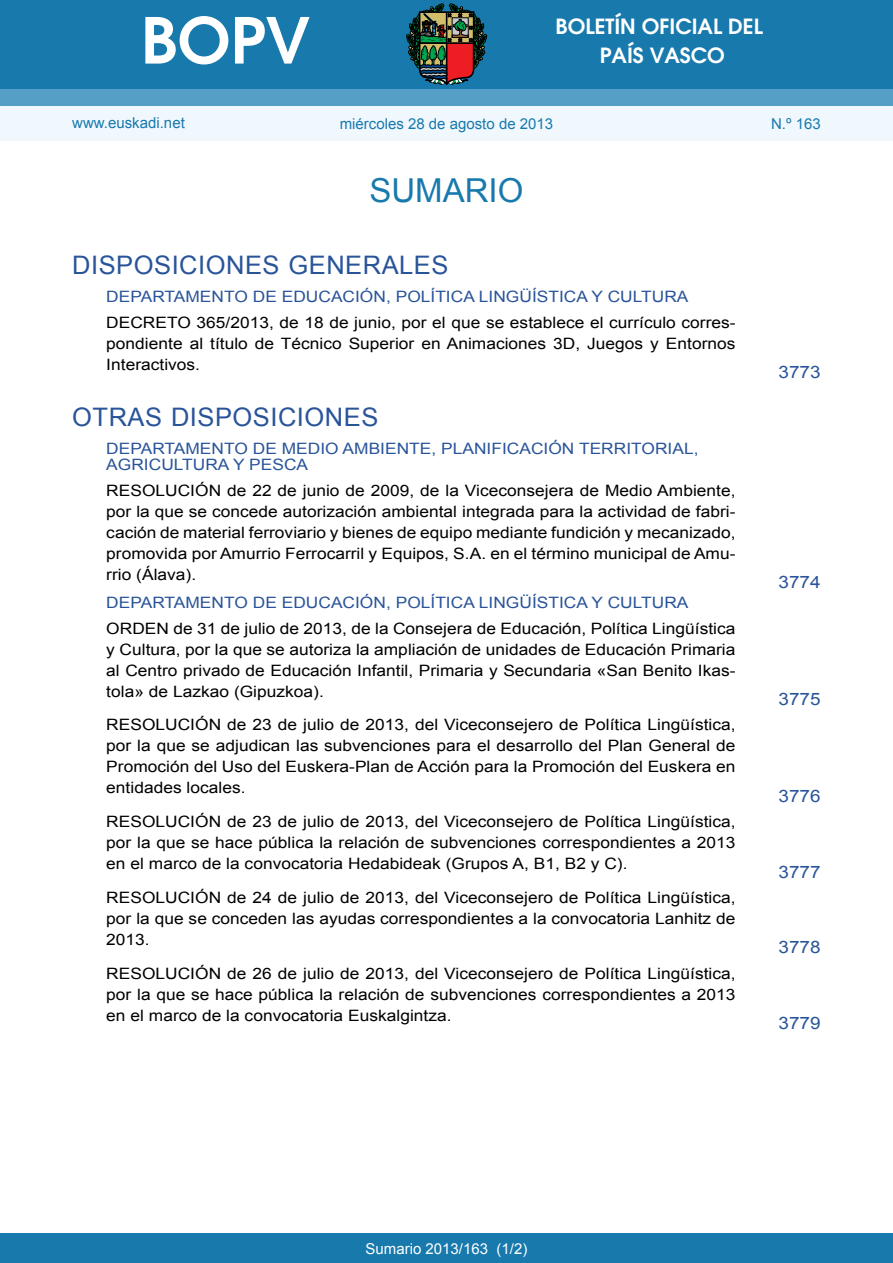
<style>
.page{position:relative;width:893px;height:1263px;background:#fff}
.page>*{position:absolute;margin:0;border:0;box-sizing:border-box;transform-origin:0 0}
.t1{font:600 63px "Avant Garde";color:#fff}
.t2{font:33px "Arial";color:#1879ad}
.BOPVSumarioSeccion{font:25.5px "Arial";letter-spacing:.02em;color:#29549a}
.t3{font:600 21px "Avant Garde";color:#fff}
.BOPVSumarioOrden{font:17.1px "Arial";color:#29549a;scale:1.11 1}
.BOPVSumarioTitulo{font:15.6px/21px "Arial";color:#000;text-align:justify;scale:1.11 1}
.BOPVSumarioOrganismo{font:15.6px/15.9px "Arial";color:#29549a;scale:1.11 1}
.t4{font:15px "Arial";color:#1879ad}
.Paginacion_Sumario_C{font:15px "Arial";color:#fff}
</style>
<div class="page">
<div style="left:0;top:0;width:893px;height:89px;background:#1879ad"></div>
<div style="left:0;top:89px;width:893px;height:17px;background:#559ec6"></div>
<div style="left:0;top:106px;width:893px;height:34px;background:#f0f8fd"></div>
<div style="left:0;top:1233px;width:893px;height:30px;background:#1879ad"></div>
<svg style="left:406px;top:3px;width:82px;height:83px"></svg>
<h1 class="t1" style="left:141px;top:-1px;width:170px">BOPV</h1>
<h3 class="t3" style="left:556px;top:13px;width:209px">BOLETÍN OFICIAL DEL</h3>
<h3 class="t3" style="left:600px;top:41px;width:127px">PAÍS VASCO</h3>
<p class="t4" style="left:72px;top:113px;width:114px">www.euskadi.net</p>
<p class="t4" style="left:340px;top:114px;width:215px">miércoles 28 de agosto de 2013</p>
<h2 class="t2" style="left:369px;top:169px;width:156px">SUMARIO</h2>
<p class="BOPVSumarioSeccion" style="left:72px;top:248px;width:378px">DISPOSICIONES GENERALES</p>
<p class="BOPVSumarioOrganismo" style="left:106px;top:289px;width:526px">DEPARTAMENTO DE EDUCACIÓN, POLÍTICA LINGÜÍSTICA Y CULTURA</p>
<p class="BOPVSumarioTitulo" style="left:106px;top:312px;width:568px">DECRETO 365/2013, de 18 de junio, por el que se establece el currículo corres&shy;pondiente al título de Técnico Superior en Animaciones 3D, Juegos y Entornos Interactivos.</p>
<p class="BOPVSumarioSeccion" style="left:72px;top:400px;width:308px">OTRAS DISPOSICIONES</p>
<p class="BOPVSumarioOrganismo" style="left:106px;top:441px;width:535px">DEPARTAMENTO DE MEDIO AMBIENTE, PLANIFICACIÓN TERRITORIAL,<br>AGRICULTURA Y PESCA</p>
<p class="BOPVSumarioTitulo" style="left:106px;top:480px;width:568px">RESOLUCIÓN de 22 de junio de 2009, de la Viceconsejera de Medio Ambiente, por la que se concede autorización ambiental integrada para la actividad de fabri&shy;cación de material ferroviario y bienes de equipo mediante fundición y mecanizado, promovida por Amurrio Ferrocarril y Equipos, S.A. en el término municipal de Amu&shy;rrio (Álava).</p>
<p class="BOPVSumarioOrganismo" style="left:106px;top:595px;width:526px">DEPARTAMENTO DE EDUCACIÓN, POLÍTICA LINGÜÍSTICA Y CULTURA</p>
<p class="BOPVSumarioTitulo" style="left:106px;top:618px;width:568px">ORDEN de 31 de julio de 2013, de la Consejera de Educación, Política Lingüística y Cultura, por la que se autoriza la ampliación de unidades de Educación Primaria al Centro privado de Educación Infantil, Primaria y Secundaria «San Benito Ikas&shy;tola» de Lazkao (Gipuzkoa).</p>
<p class="BOPVSumarioTitulo" style="left:106px;top:714px;width:568px">RESOLUCIÓN de 23 de julio de 2013, del Viceconsejero de Política Lingüística, por la que se adjudican las subvenciones para el desarrollo del Plan General de Promoción del Uso del Euskera-Plan de Acción para la Promoción del Euskera en entidades locales.</p>
<p class="BOPVSumarioTitulo" style="left:106px;top:811px;width:568px">RESOLUCIÓN de 23 de julio de 2013, del Viceconsejero de Política Lingüística, por la que se hace pública la relación de subvenciones correspondientes a 2013 en el marco de la convocatoria Hedabideak (Grupos A, B1, B2 y C).</p>
<p class="BOPVSumarioTitulo" style="left:106px;top:887px;width:568px">RESOLUCIÓN de 24 de julio de 2013, del Viceconsejero de Política Lingüística, por la que se conceden las ayudas correspondientes a la convocatoria Lanhitz de 2013.</p>
<p class="BOPVSumarioTitulo" style="left:106px;top:963px;width:568px">RESOLUCIÓN de 26 de julio de 2013, del Viceconsejero de Política Lingüística, por la que se hace pública la relación de subvenciones correspondientes a 2013 en el marco de la convocatoria Euskalgintza.</p>
<p class="t4" style="left:771px;top:114px;width:51px">N.º 163</p>
<p class="BOPVSumarioOrden" style="left:778px;top:361px;width:39px">3773</p>
<p class="BOPVSumarioOrden" style="left:778px;top:571px;width:39px">3774</p>
<p class="BOPVSumarioOrden" style="left:778px;top:688px;width:39px">3775</p>
<p class="BOPVSumarioOrden" style="left:778px;top:785px;width:39px">3776</p>
<p class="BOPVSumarioOrden" style="left:778px;top:860px;width:39px">3777</p>
<p class="BOPVSumarioOrden" style="left:778px;top:936px;width:39px">3778</p>
<p class="BOPVSumarioOrden" style="left:778px;top:1012px;width:39px">3779</p>
<p class="Paginacion_Sumario_C" style="left:366px;top:1238px;width:163px">Sumario 2013/163 (1/2)</p>
</div>
